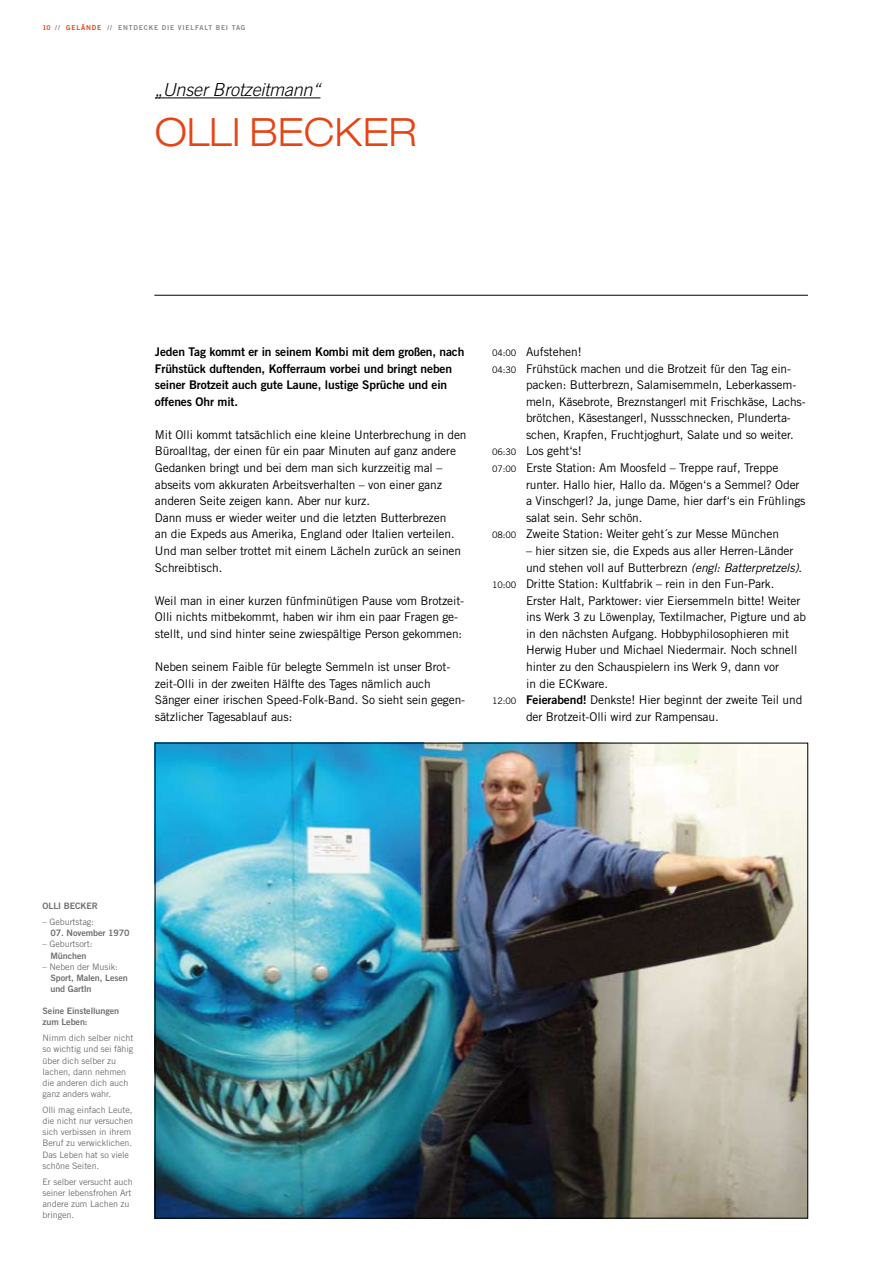
<style>
.page{position:relative;width:893px;height:1263px;background:#fff}
.page>*{position:absolute;margin:0;border:0;box-sizing:border-box;transform-origin:0 0}
.t1{font:300 expanded 39px "Helvetica Neue LT Std";color:#e64415}
.t2{font:italic 300 18px "Trade Gothic LT Std";letter-spacing:-.01em;color:#000}
.t3{font:12px/16.6px "Trade Gothic LT Std";letter-spacing:-.01em;color:#000}
.t4{font:12px/16.6px "Trade Gothic LT Std Bd 2";letter-spacing:-.01em;color:#000}
.t5{font:8.85px/11.1px "Trade Gothic LT Std";letter-spacing:-.01em;color:#707173}
.t6{font:8.85px/11.1px "Trade Gothic LT Std Bd 2";letter-spacing:-.01em;color:#707173}
.t7{font:6.75px "Trade Gothic LT Std Bd 2";letter-spacing:.125em;color:#87888a}
.s1{color:#e64415}
.s2{font-size:9px}
.s3{font-style:italic}
.s4{font-family:"Trade Gothic LT Std Bd 2"}
</style>
<div class="page">
<hr style="left:155px;top:97px;width:165px;height:1px;background:#000">
<img style="left:157px;top:745px;width:649px;height:471px">
<hr style="left:154px;top:295px;width:654px;height:1px;background:#000">
<p class="t7" style="left:43px;top:23px;width:195px"><span class="s1">10</span> // <span class="s1">Gelände</span> // enTDECKE DIE VIELFALT Bei tag</p>
<h2 class="t2" style="left:155px;top:79px;width:167px">„Unser Brotzeitmann“</h2>
<h1 class="t1" style="left:155px;top:109px;width:263px">OLLI BECKER</h1>
<p class="t4" style="left:155px;top:343px;width:311px">Jeden Tag kommt er in seinem Kombi mit dem großen, nach Frühstück duftenden, Kofferraum vorbei und bringt neben seiner Brotzeit auch gute Laune, lustige Sprüche und ein offenes Ohr mit.</p>
<p class="t3" style="left:155px;top:426px;width:313px">Mit Olli kommt tatsächlich eine kleine Unterbrechung in den Büroalltag, der einen für ein paar Minuten auf ganz andere Gedanken bringt und bei dem man sich kurzzeitig mal – abseits vom akkuraten Arbeitsverhalten – von einer ganz anderen Seite zeigen kann. Aber nur kurz.<br>Dann muss er wieder weiter und die letzten Butterbrezen<br>an die Expeds aus Amerika, England oder Italien verteilen.<br>Und man selber trottet mit einem Lächeln zurück an seinen Schreibtisch.</p>
<p class="t3" style="left:155px;top:592px;width:311px">Weil man in einer kurzen fünfminütigen Pause vom Brotzeit-<br>Olli nichts mitbekommt, haben wir ihm ein paar Fragen ge&shy;stellt, und sind hinter seine zwiespältige Person gekommen:</p>
<p class="t3" style="left:155px;top:658px;width:312px">Neben seinem Faible für belegte Semmeln ist unser Brot&shy;zeit-Olli in der zweiten Hälfte des Tages nämlich auch Sänger einer irischen Speed-Folk-Band. So sieht sein gegen&shy;sätzlicher Tagesablauf aus:</p>
<p class="t3" style="left:492px;top:343px;width:91px"><span class="s2">04:00</span> Aufstehen!</p>
<p class="t3" style="left:492px;top:360px;width:301px"><span class="s2">04:30</span> Frühstück machen und die Brotzeit für den Tag ein-</p>
<p class="t3" style="left:526px;top:376px;width:272px">packen: Butterbrezn, Salamisemmeln, Leberkassem-</p>
<p class="t3" style="left:526px;top:393px;width:281px">meln, Käsebrote, Breznstangerl mit Frischkäse, Lachs-</p>
<p class="t3" style="left:526px;top:409px;width:266px">brötchen, Käsestangerl, Nussschnecken, Plunderta-</p>
<p class="t3" style="left:526px;top:426px;width:269px">schen, Krapfen, Fruchtjoghurt, Salate und so weiter.</p>
<p class="t3" style="left:492px;top:443px;width:91px"><span class="s2">06:30</span> Los geht‘s!</p>
<p class="t3" style="left:492px;top:459px;width:288px"><span class="s2">07:00</span> Erste Station: Am Moosfeld – Treppe rauf, Treppe</p>
<p class="t3" style="left:526px;top:476px;width:275px">runter. Hallo hier, Hallo da. Mögen‘s a Semmel? Oder</p>
<p class="t3" style="left:526px;top:492px;width:281px">a Vinschgerl? Ja, junge Dame, hier darf‘s ein Frühlings</p>
<p class="t3" style="left:526px;top:509px;width:118px">salat sein. Sehr schön.</p>
<p class="t3" style="left:492px;top:526px;width:288px"><span class="s2">08:00</span> Zweite Station: Weiter geht´s zur Messe München</p>
<p class="t3" style="left:526px;top:542px;width:269px">– hier sitzen sie, die Expeds aus aller Herren-Länder</p>
<p class="t3" style="left:526px;top:559px;width:278px">und stehen voll auf Butterbrezn <span class="s3">(engl: Batterpretzels)</span>.</p>
<p class="t3" style="left:492px;top:575px;width:284px"><span class="s2">10:00</span> Dritte Station: Kultfabrik – rein in den Fun-Park.</p>
<p class="t3" style="left:526px;top:592px;width:276px">Erster Halt, Parktower: vier Eiersemmeln bitte! Weiter</p>
<p class="t3" style="left:526px;top:608px;width:281px">ins Werk 3 zu Löwenplay, Textilmacher, Pigture und ab</p>
<p class="t3" style="left:526px;top:625px;width:265px">in den nächsten Aufgang. Hobbyphilosophieren mit</p>
<p class="t3" style="left:526px;top:642px;width:273px">Herwig Huber und Michael Niedermair. Noch schnell</p>
<p class="t3" style="left:526px;top:658px;width:254px">hinter zu den Schauspielern ins Werk 9, dann vor</p>
<p class="t3" style="left:526px;top:675px;width:83px">in die ECKware.</p>
<p class="t3" style="left:492px;top:691px;width:312px"><span class="s2">12:00</span> <span class="s4">Feierabend!</span> Denkste! Hier beginnt der zweite Teil und</p>
<p class="t3" style="left:526px;top:708px;width:194px">der Brotzeit-Olli wird zur Rampensau.</p>
<p class="t6" style="left:43px;top:900px;width:57px">OlLI Becker</p>
<p class="t5" style="left:43px;top:916px;width:53px">– Geburtstag:</p>
<p class="t6" style="left:50px;top:927px;width:81px">07. November 1970</p>
<p class="t5" style="left:43px;top:939px;width:51px">– Geburtsort:</p>
<p class="t6" style="left:50px;top:950px;width:37px">München</p>
<p class="t5" style="left:43px;top:961px;width:77px">– Neben der Musik:</p>
<p class="t6" style="left:50px;top:972px;width:79px">Sport, Malen, Lesen und Gartln</p>
<p class="t6" style="left:43px;top:1005px;width:78px">Seine Einstellungen zum Leben:</p>
<p class="t5" style="left:43px;top:1032px;width:92px">Nimm dich selber nicht so wichtig und sei fähig über dich selber zu lachen, dann nehmen die anderen dich auch ganz anders wahr.</p>
<p class="t5" style="left:43px;top:1104px;width:92px">Olli mag einfach Leute, die nicht nur versuchen sich verbissen in ihrem<br>Beruf zu verwicklichen.<br>Das Leben hat so viele schöne Seiten.</p>
<p class="t5" style="left:43px;top:1176px;width:92px">Er selber versucht auch seiner lebensfrohen Art andere zum Lachen zu bringen.</p>
</div>
